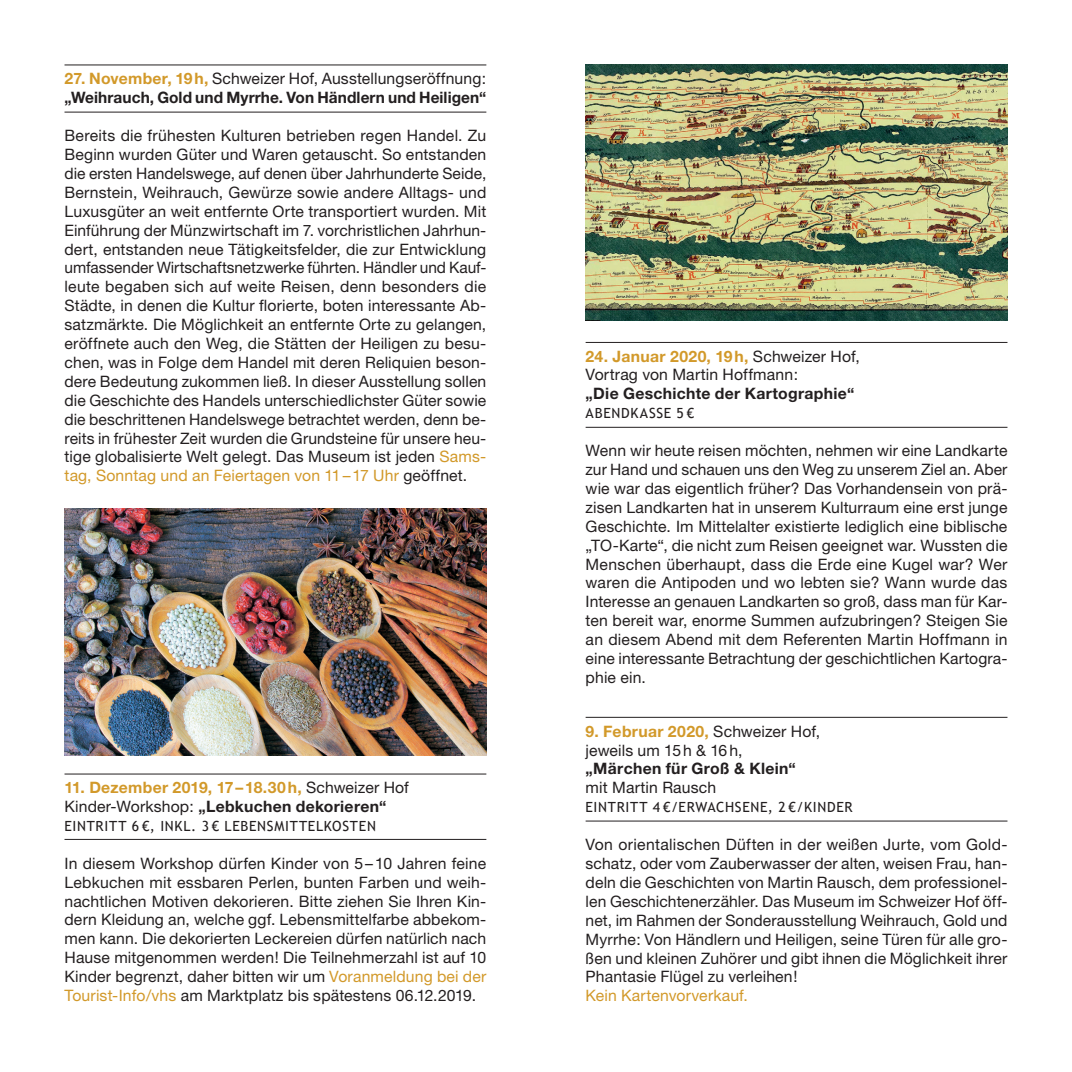
<style>
.page{position:relative;width:1072px;height:1072px;background:#fff}
.page>*{position:absolute;margin:0;border:0;box-sizing:border-box;transform-origin:0 0}
.t1{font:15.75px/18.9px "Helvetica Neue CE";letter-spacing:.01em;color:#231f20;text-align:justify}
.t2{font:700 15.75px/18.9px "Helvetica Neue CE";letter-spacing:.01em;color:#231f20}
.t3{font:15.75px "Helvetica Neue CE";letter-spacing:.01em;color:#d2992a}
.t4{font:14px "Trebuchet MS";letter-spacing:.05em;color:#231f20}
.s1{color:#d2992a}
.s2{font-weight:400}
.s3{font-weight:700;color:#d2992a}
.s4{font-weight:700}
</style>
<div class="page">
<img style="left:64px;top:508px;width:422px;height:248px">
<img style="left:585px;top:64px;width:422px;height:256px">
<hr style="left:585px;top:342px;width:422px;height:1px;background:#231f20">
<hr style="left:585px;top:427px;width:422px;height:1px;background:#231f20">
<hr style="left:64px;top:64px;width:422px;height:1px;background:#231f20">
<hr style="left:64px;top:112px;width:422px;height:1px;background:#231f20">
<hr style="left:64px;top:773px;width:422px;height:1px;background:#231f20">
<hr style="left:64px;top:839px;width:422px;height:1px;background:#231f20">
<hr style="left:585px;top:717px;width:422px;height:1px;background:#231f20">
<hr style="left:585px;top:820px;width:422px;height:1px;background:#231f20">
<p class="t2" style="left:64px;top:69px;width:423px"><span class="s1">27. November, 19h,</span> <span class="s2">Schweizer Hof, Ausstellungseröffnung: </span>„Weihrauch, Gold und Myrrhe. Von Händlern und Heiligen“</p>
<p class="t1" style="left:64px;top:126px;width:423px">Bereits die frühesten Kulturen betrieben regen Handel. Zu Beginn wurden Güter und Waren getauscht. So entstanden die ersten Handelswege, auf denen über Jahrhunderte Seide, Bernstein, Weihrauch, Gewürze sowie andere Alltags- und Luxusgüter an weit entfernte Orte transportiert wurden. Mit Einführung der Münzwirtschaft im 7. vorchristlichen Jahrhun&shy;dert, entstanden neue Tätigkeitsfelder, die zur Entwicklung umfassender Wirtschaftsnetzwerke führten. Händler und Kauf&shy;leute begaben sich auf weite Reisen, denn besonders die Städte, in denen die Kultur florierte, boten interessante Ab&shy;satzmärkte. Die Möglichkeit an entfernte Orte zu gelangen, eröffnete auch den Weg, die Stätten der Heiligen zu besu&shy;chen, was in Folge dem Handel mit deren Reliquien beson&shy;dere Bedeutung zukommen ließ. In dieser Ausstellung sollen die Geschichte des Handels unterschiedlichster Güter sowie die beschrittenen Handelswege betrachtet werden, denn be&shy;reits in frühester Zeit wurden die Grundsteine für unsere heu&shy;tige globalisierte Welt gelegt. Das Museum ist jeden <span class="s1">Sams&shy;tag, Sonntag und an Feiertagen von 11–17 Uhr</span> geöffnet.</p>
<p class="t1" style="left:64px;top:778px;width:346px"><span class="s3">11. Dezember 2019, 17–18.30h,</span> Schweizer Hof<br>Kinder-Workshop: <span class="s4">„Lebkuchen dekorieren“</span></p>
<p class="t4" style="left:64px;top:817px;width:313px">EINTRITT 6 €, INKL. 3 € LEBENSMITTELKOSTEN</p>
<p class="t1" style="left:64px;top:853px;width:423px">In diesem Workshop dürfen Kinder von 5–10 Jahren feine Lebkuchen mit essbaren Perlen, bunten Farben und weih&shy;nachtlichen Motiven dekorieren. Bitte ziehen Sie Ihren Kin&shy;dern Kleidung an, welche ggf. Lebensmittelfarbe abbekom&shy;men kann. Die dekorierten Leckereien dürfen natürlich nach Hause mitgenommen werden! Die Teilnehmerzahl ist auf 10<br>Kinder begrenzt, daher bitten wir um <span class="s1">Voranmeldung bei der Tourist-Info/vhs</span> am Marktplatz bis spätestens 06.12.2019.</p>
<p class="t1" style="left:585px;top:347px;width:276px"><span class="s3">24. Januar 2020, 19h,</span> Schweizer Hof,<br>Vortrag von Martin Hoffmann:</p>
<p class="t2" style="left:585px;top:384px;width:270px">„Die Geschichte der Kartographie“</p>
<p class="t4" style="left:585px;top:404px;width:110px">ABENDKASSE 5 €</p>
<p class="t1" style="left:585px;top:441px;width:423px">Wenn wir heute reisen möchten, nehmen wir eine Landkarte zur Hand und schauen uns den Weg zu unserem Ziel an. Aber wie war das eigentlich früher? Das Vorhandensein von prä&shy;zisen Landkarten hat in unserem Kulturraum eine erst junge Geschichte. Im Mittelalter existierte lediglich eine biblische „TO-Karte“, die nicht zum Reisen geeignet war. Wussten die Menschen überhaupt, dass die Erde eine Kugel war? Wer waren die Antipoden und wo lebten sie? Wann wurde das Interesse an genauen Landkarten so groß, dass man für Kar&shy;ten bereit war, enorme Summen aufzubringen? Steigen Sie an diesem Abend mit dem Referenten Martin Hoffmann in eine interessante Betrachtung der geschichtlichen Kartogra&shy;phie ein.</p>
<p class="t1" style="left:585px;top:721px;width:236px"><span class="s3">9. Februar 2020,</span> Schweizer Hof, jeweils um 15h &amp; 16h,</p>
<p class="t2" style="left:585px;top:759px;width:212px">„Märchen für Groß &amp; Klein“</p>
<p class="t1" style="left:585px;top:778px;width:132px">mit Martin Rausch</p>
<p class="t4" style="left:585px;top:798px;width:268px">EINTRITT 4 €/ERWACHSENE, 2 €/KINDER</p>
<p class="t1" style="left:585px;top:835px;width:423px">Von orientalischen Düften in der weißen Jurte, vom Gold&shy;schatz, oder vom Zauberwasser der alten, weisen Frau, han&shy;deln die Geschichten von Martin Rausch, dem professionel&shy;len Geschichtenerzähler. Das Museum im Schweizer Hof öff&shy;net, im Rahmen der Sonderausstellung Weihrauch, Gold und Myrrhe: Von Händlern und Heiligen, seine Türen für alle gro&shy;ßen und kleinen Zuhörer und gibt ihnen die Möglichkeit ihrer Phantasie Flügel zu verleihen!</p>
<p class="t3" style="left:585px;top:986px;width:164px">Kein Kartenvorverkauf.</p>
</div>
